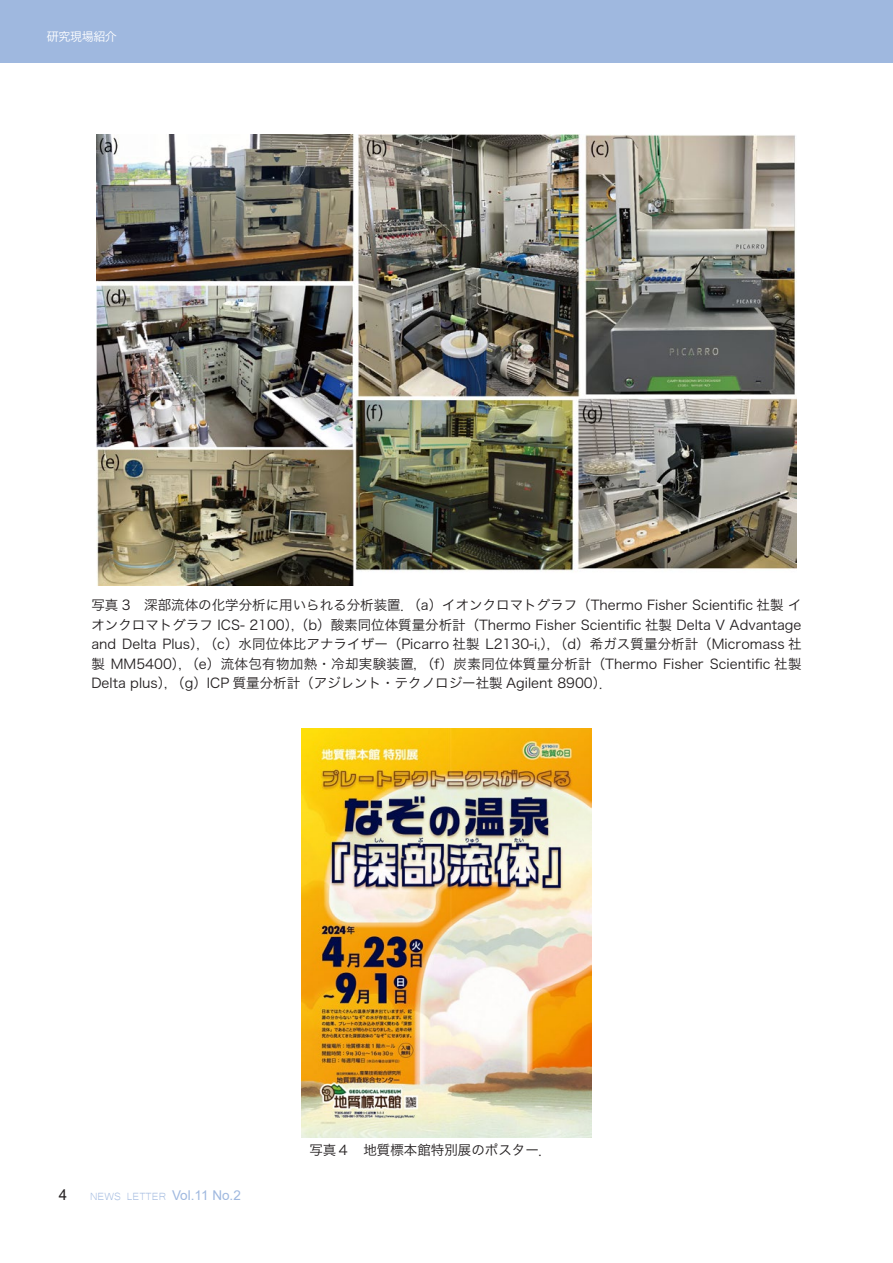
<style>
.page{position:relative;width:893px;height:1263px;background:#fff}
.page>*{position:absolute;margin:0;border:0;box-sizing:border-box;transform-origin:0 0}
.t1{font:15px "Arial";color:#231f20}
.t2{font:13.5px/19.5px "Hira Kaku Pro W3";color:#231f20;text-align:justify}
.t3{font:13.5px "Microsoft Yi Baiti";color:#9fb8df}
.t4{font:12px "Hira Kaku Pro W3";letter-spacing:-.03em;color:#fff}
.s1{font-family:"Arial"}
</style>
<div class="page">
<div style="left:0;top:0;width:893px;height:63px;background:#9fb8df"></div>
<img style="left:97px;top:135px;width:699px;height:451px">
<img style="left:302px;top:728px;width:289px;height:409px">
<p class="t4" style="left:47px;top:26px;width:72px">研究現場紹介</p>
<p class="t2" style="left:91px;top:595px;width:712px">写真 3　深部流体の化学分析に用いられる分析装置．（a）イオンクロマトグラフ（Thermo Fisher Scientific 社製 イオンクロマトグラフ ICS- 2100），（b）酸素同位体質量分析計（Thermo Fisher Scientific 社製 Delta V Advantage and Delta Plus），（c）水同位体比アナライザー（Picarro 社製 L2130-i,），（d）希ガス質量分析計（Micromass 社製 MM5400），（e）流体包有物加熱・冷却実験装置，（f）炭素同位体質量分析計（Thermo Fisher Scientific 社製Delta plus），（g）ICP 質量分析計（アジレント・テクノロジー社製 Agilent 8900）．</p>
<p class="t1" style="left:59px;top:1184px;width:10px">4</p>
<p class="t3" style="left:90px;top:1188px;width:152px">NEWS LETTER <span class="s1">Vol.11 No.2</span></p>
<p class="t2" style="left:309px;top:1139px;width:244px">写真４　地質標本館特別展のポスター．</p>
</div>
